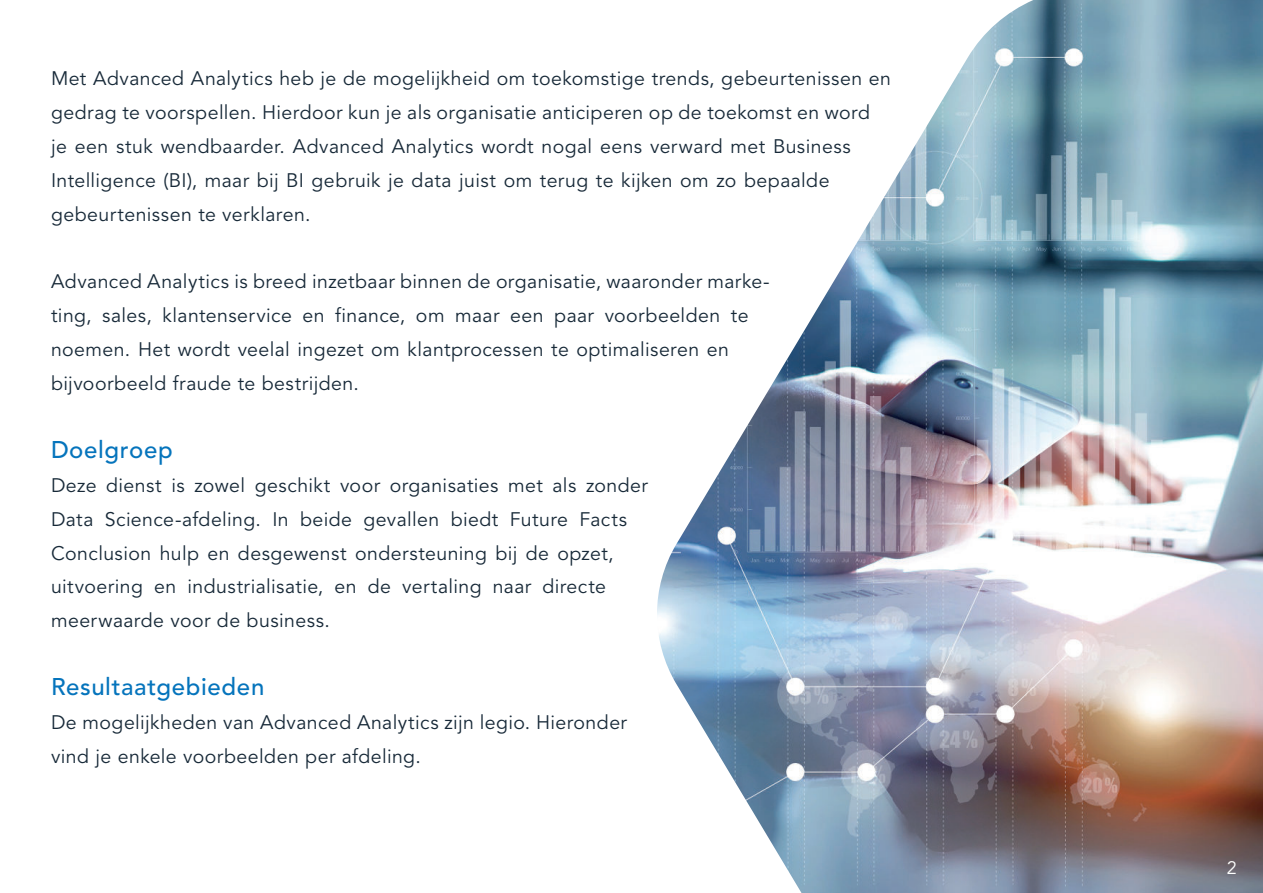
<style>
.page{position:relative;width:1263px;height:893px;background:#fff}
.page>*{position:absolute;margin:0;border:0;box-sizing:border-box;transform-origin:0 0}
.t1{font:500 24px "Avenir LT Std";letter-spacing:.03em;color:#0574bc}
.t2{font:19.5px/33.9px "Avenir LT Std";letter-spacing:.02em;color:#172938}
.t3{font:18px "Avenir LT Std";color:#fff}
</style>
<div class="page">
<img style="left:657px;top:0;width:606px;height:893px">
<p class="t2" style="left:51px;top:63px;width:841px">Met Advanced Analytics heb je de mogelijkheid om toekomstige trends, gebeurtenissen en gedrag te voorspellen. Hierdoor kun je als organisatie anticiperen op de toekomst en word<br>je een stuk wendbaarder. Advanced Analytics wordt nogal eens verward met Business Intelligence (BI), maar bij BI gebruik je data juist om terug te kijken om zo bepaalde gebeurtenissen te verklaren.</p>
<p class="t2" style="left:51px;top:267px;width:720px">Advanced Analytics is breed inzetbaar binnen de organisatie, waaronder marke&shy;ting, sales, klantenservice en finance, om maar een paar voorbeelden te noemen. Het wordt veelal ingezet om klantprocessen te optimaliseren en bijvoorbeeld fraude te bestrijden.</p>
<p class="t1" style="left:51px;top:439px;width:123px">Doelgroep</p>
<p class="t2" style="left:51px;top:470px;width:598px">Deze dienst is zowel geschikt voor organisaties met als zonder Data Science-afdeling. In beide gevallen biedt Future Facts Conclusion hulp en desgewenst ondersteuning bij de opzet, uitvoering en industrialisatie, en de vertaling naar directe meerwaarde voor de business.</p>
<p class="t1" style="left:51px;top:677px;width:215px">Resultaatgebieden</p>
<p class="t2" style="left:51px;top:707px;width:577px">De mogelijkheden van Advanced Analytics zijn legio. Hieronder vind je enkele voorbeelden per afdeling.</p>
<p class="t3" style="left:1227px;top:860px;width:12px">2</p>
</div>
